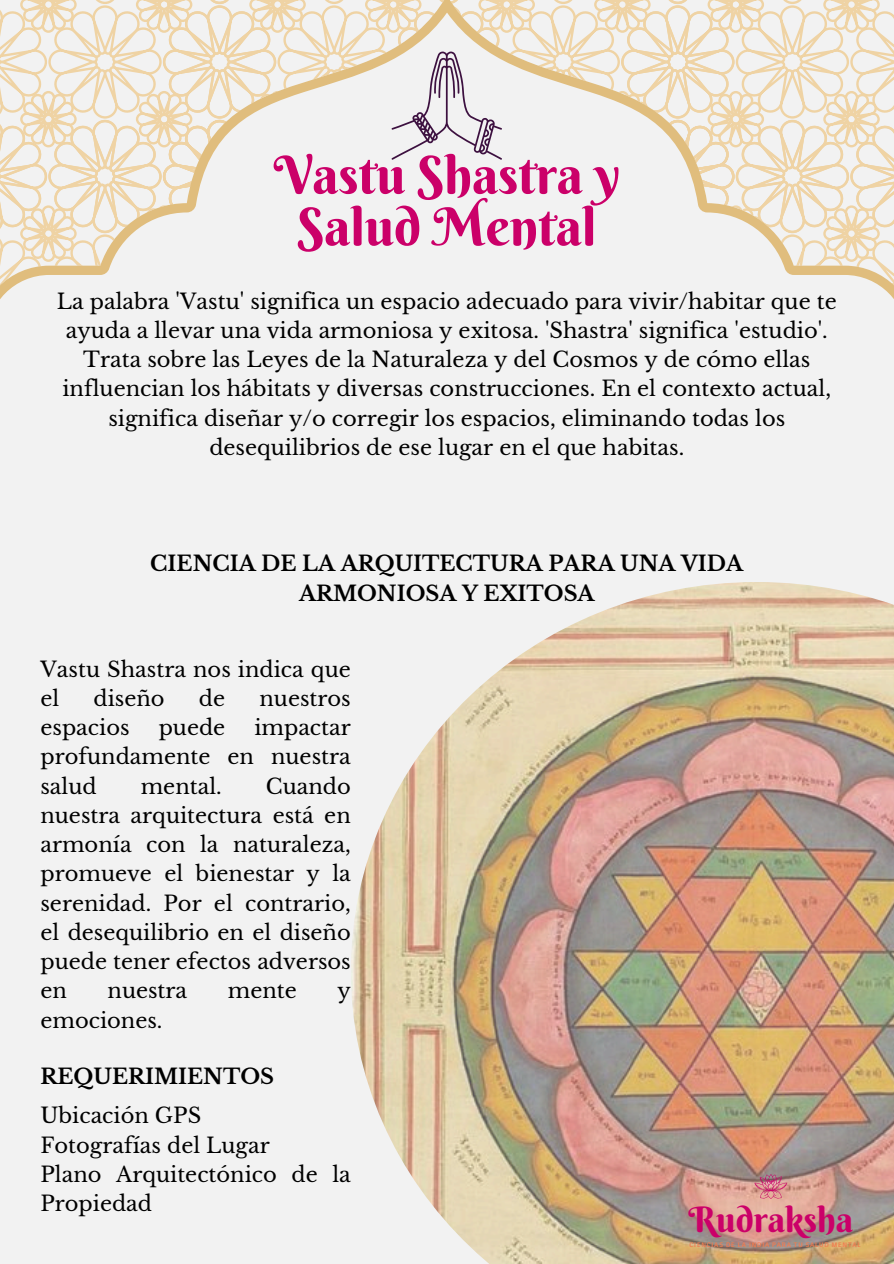
<style>
.page{position:relative;width:894px;height:1264px;background:#fff}
.page>*{position:absolute;margin:0;border:0;box-sizing:border-box;transform-origin:0 0}
.t1{font:52.5px/51.8px "Berkshire Swash";color:#cb0069;text-align:center}
.t2{font:35.1px "Berkshire Swash";color:#cb0069}
.t3{font:21px/29.2px "Libre Baskerville";color:#000}
.t4{font:700 21px/29.2px "Libre Baskerville";color:#000;text-align:center}
.t5{font:6.45px "Cantora One";letter-spacing:.13em;color:#f17b4f}
</style>
<div class="page">
<div style="left:0;top:0;width:893px;height:1263px;background:#f2f2f2"></div>
<svg style="left:0;top:0;width:893px;height:299px"></svg>
<img style="left:351px;top:582px;width:542px;height:681px">
<svg style="left:754px;top:1174px;width:33px;height:24px"></svg>
<h1 class="t1" style="left:273px;top:149px;width:348px">Vastu Shastra y<br>Salud Mental</h1>
<p class="t3" style="left:57px;top:286px;width:781px;text-align:center">La palabra 'Vastu' significa un espacio adecuado para vivir/habitar que te ayuda a llevar una vida armoniosa y exitosa. 'Shastra' significa 'estudio'.<br>Trata sobre las Leyes de la Naturaleza y del Cosmos y de cómo ellas influencian los hábitats y diversas construcciones. En el contexto actual, significa diseñar y/o corregir los espacios, eliminando todas los desequilibrios de ese lugar en el que habitas.</p>
<p class="t4" style="left:150px;top:549px;width:594px">CIENCIA DE LA ARQUITECTURA PARA UNA VIDA<br>ARMONIOSA Y EXITOSA</p>
<p class="t3" style="left:40px;top:654px;width:312px">Vastu Shastra nos indica que el</p>
<p class="t3" style="left:94px;top:683px;width:73px">diseño</p>
<p class="t3" style="left:199px;top:683px;width:28px">de</p>
<p class="t3" style="left:259px;top:683px;width:93px">nuestros</p>
<p class="t3" style="left:40px;top:713px;width:91px">espacios</p>
<p class="t3" style="left:159px;top:713px;width:68px">puede</p>
<p class="t3" style="left:40px;top:713px;width:312px;text-align:justify;text-indent:214px">impactar profundamente en nuestra salud</p>
<p class="t3" style="left:40px;top:771px;width:312px;text-align:justify;text-indent:225px">Cuando nuestra arquitectura está en armonía con la naturaleza, promueve el bienestar y la serenidad. Por el contrario, el desequilibrio en el diseño puede tener efectos adversos en</p>
<p class="t3" style="left:141px;top:771px;width:82px">mental.</p>
<p class="t3" style="left:107px;top:976px;width:81px">nuestra</p>
<p class="t3" style="left:228px;top:976px;width:70px">mente</p>
<p class="t3" style="left:337px;top:976px;width:15px">y</p>
<p class="t3" style="left:40px;top:1005px;width:123px">emociones.</p>
<h2 class="t4" style="left:40px;top:1062px;width:235px">REQUERIMIENTOS</h2>
<h2 class="t3" style="left:40px;top:1101px;width:162px">Ubicación GPS</h2>
<p class="t3" style="left:40px;top:1130px;width:231px">Fotografías del Lugar</p>
<p class="t3" style="left:40px;top:1159px;width:312px">Plano Arquitectónico de la<br>Propiedad</p>
<h2 class="t2" style="left:688px;top:1197px;width:166px">Rudraksha</h2>
<p class="t5" style="left:689px;top:1240px;width:172px">CIENCIAS DE LA INDIA PARA TU SALUD MENTAL</p>
</div>
